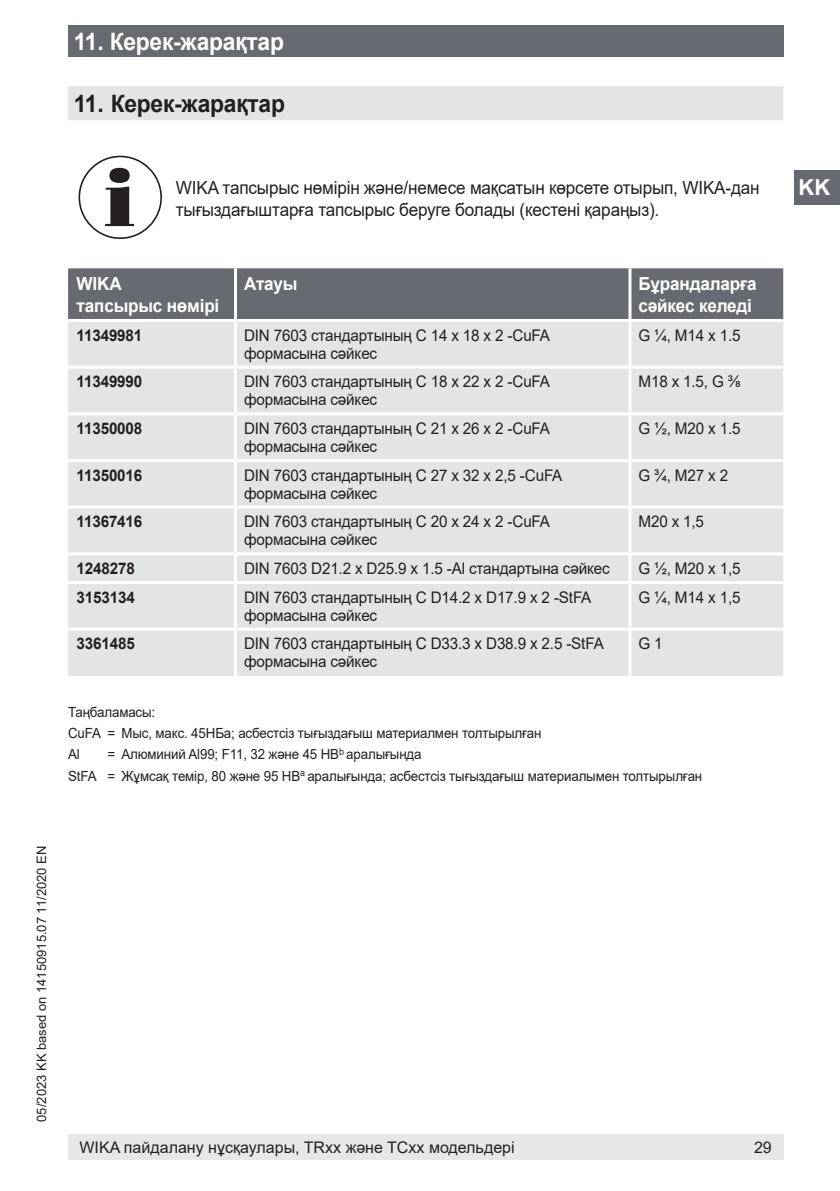
<style>
.page{position:relative;width:840px;height:1191px;background:#fff}
.page>*{position:absolute;margin:0;border:0;box-sizing:border-box;transform-origin:0 0}
.t1{font:700 24px "Arial";letter-spacing:-.01em;color:#fff;scale:.95 1}
.t2{font:700 24px "Arial";letter-spacing:-.01em;color:#231f20;scale:.95 1}
.t3{font:700 22px "Arial";color:#fff}
.t4{font:18px/22px "Arial";letter-spacing:-.01em;color:#231f20;scale:.95 1}
.t5{font:700 18px/22px "Arial";letter-spacing:-.01em;color:#fff;scale:.95 1}
.t6{font:16px/18px "Arial";letter-spacing:-.01em;color:#231f20;scale:.95 1}
.t7{font:700 16px "Arial";letter-spacing:-.01em;color:#231f20;scale:.95 1}
.t8{font:16px "Arial";letter-spacing:-.01em;color:#231f20}
.t9{font:14px/21.2px "Arial";letter-spacing:-.01em;color:#231f20;scale:.95 1}
.t10{font:13px "Arial";color:#231f20}
</style>
<div class="page">
<div style="left:68px;top:26px;width:714px;height:31px;background:#676a71"></div>
<div style="left:794px;top:170px;width:45px;height:34px;background:#676a71"></div>
<div style="left:68px;top:1134px;width:714px;height:25px;background:#e6e7e9"></div>
<div style="left:68px;top:86px;width:714px;height:34px;background:#e2e4e5"></div>
<div style="left:68px;top:268px;width:714px;height:51px;background:#676a71"></div>
<div style="left:68px;top:322px;width:714px;height:354px;background:#e2e4e5"></div>
<hr style="left:234px;top:268px;width:3px;height:51px;background:#fff">
<hr style="left:628px;top:268px;width:3px;height:51px;background:#fff">
<hr style="left:234px;top:322px;width:3px;height:44px;background:#fff">
<hr style="left:628px;top:322px;width:3px;height:44px;background:#fff">
<hr style="left:68px;top:366px;width:167px;height:3px;background:#fff">
<hr style="left:235px;top:366px;width:394px;height:3px;background:#fff">
<hr style="left:234px;top:369px;width:3px;height:43px;background:#fff">
<hr style="left:629px;top:366px;width:153px;height:3px;background:#fff">
<hr style="left:628px;top:369px;width:3px;height:43px;background:#fff">
<hr style="left:68px;top:412px;width:167px;height:3px;background:#fff">
<hr style="left:235px;top:412px;width:394px;height:3px;background:#fff">
<hr style="left:234px;top:415px;width:3px;height:44px;background:#fff">
<hr style="left:629px;top:412px;width:153px;height:3px;background:#fff">
<hr style="left:628px;top:415px;width:3px;height:44px;background:#fff">
<hr style="left:68px;top:459px;width:167px;height:3px;background:#fff">
<hr style="left:235px;top:459px;width:394px;height:3px;background:#fff">
<hr style="left:234px;top:462px;width:3px;height:43px;background:#fff">
<hr style="left:629px;top:459px;width:153px;height:3px;background:#fff">
<hr style="left:628px;top:462px;width:3px;height:43px;background:#fff">
<hr style="left:68px;top:505px;width:167px;height:3px;background:#fff">
<hr style="left:235px;top:505px;width:394px;height:3px;background:#fff">
<hr style="left:234px;top:508px;width:3px;height:44px;background:#fff">
<hr style="left:629px;top:505px;width:153px;height:3px;background:#fff">
<hr style="left:628px;top:508px;width:3px;height:44px;background:#fff">
<hr style="left:68px;top:552px;width:167px;height:3px;background:#fff">
<hr style="left:235px;top:552px;width:394px;height:3px;background:#fff">
<hr style="left:234px;top:555px;width:3px;height:26px;background:#fff">
<hr style="left:629px;top:552px;width:153px;height:3px;background:#fff">
<hr style="left:628px;top:555px;width:3px;height:26px;background:#fff">
<hr style="left:68px;top:581px;width:167px;height:3px;background:#fff">
<hr style="left:235px;top:581px;width:394px;height:3px;background:#fff">
<hr style="left:234px;top:584px;width:3px;height:43px;background:#fff">
<hr style="left:629px;top:581px;width:153px;height:3px;background:#fff">
<hr style="left:628px;top:584px;width:3px;height:43px;background:#fff">
<hr style="left:68px;top:627px;width:167px;height:3px;background:#fff">
<hr style="left:235px;top:627px;width:394px;height:3px;background:#fff">
<hr style="left:234px;top:630px;width:3px;height:46px;background:#fff">
<hr style="left:629px;top:627px;width:153px;height:3px;background:#fff">
<hr style="left:628px;top:630px;width:3px;height:46px;background:#fff">
<svg style="left:105px;top:168px;width:29px;height:58px"></svg>
<div style="left:78px;top:156px;width:84px;height:83px;border:2px solid #231f20;border-radius:50%"></div>
<h1 class="t1" style="left:74px;top:24px;width:223px">11. Керек-жарақтар</h1>
<h1 class="t2" style="left:74px;top:86px;width:224px">11. Керек-жарақтар</h1>
<p class="t4" style="left:176px;top:176px;width:615px">WIKA тапсырыс нөмірін және/немесе мақсатын көрсете отырып, WIKA-дан тығыздағыштарға тапсырыс беруге болады (кестені қараңыз).</p>
<p class="t5" style="left:77px;top:273px;width:152px">WIKA<br>тапсырыс нөмірі</p>
<p class="t5" style="left:244px;top:273px;width:58px">Атауы</p>
<p class="t5" style="left:638px;top:273px;width:126px">Бұрандаларға сәйкес келеді</p>
<p class="t7" style="left:77px;top:324px;width:71px">11349981</p>
<p class="t6" style="left:244px;top:326px;width:323px">DIN 7603 стандартының C 14 x 18 x 2 -CuFA формасына сәйкес</p>
<p class="t6" style="left:638px;top:326px;width:109px">G ¼, M14 x 1.5</p>
<p class="t7" style="left:77px;top:370px;width:71px">11349990</p>
<p class="t6" style="left:244px;top:372px;width:323px">DIN 7603 стандартының C 18 x 22 x 2 -CuFA формасына сәйкес</p>
<p class="t6" style="left:638px;top:372px;width:109px">M18 x 1.5, G ⅜</p>
<p class="t7" style="left:77px;top:417px;width:71px">11350008</p>
<p class="t6" style="left:244px;top:419px;width:323px">DIN 7603 стандартының C 21 x 26 x 2 -CuFA формасына сәйкес</p>
<p class="t6" style="left:638px;top:419px;width:109px">G ½, M20 x 1.5</p>
<p class="t7" style="left:77px;top:464px;width:71px">11350016</p>
<p class="t6" style="left:244px;top:466px;width:336px">DIN 7603 стандартының C 27 x 32 x 2,5 -CuFA формасына сәйкес</p>
<p class="t6" style="left:638px;top:466px;width:96px">G ¾, M27 x 2</p>
<p class="t7" style="left:77px;top:510px;width:71px">11367416</p>
<p class="t6" style="left:244px;top:512px;width:323px">DIN 7603 стандартының C 20 x 24 x 2 -CuFA формасына сәйкес</p>
<p class="t6" style="left:638px;top:512px;width:70px">M20 x 1,5</p>
<p class="t7" style="left:77px;top:557px;width:63px">1248278</p>
<p class="t6" style="left:244px;top:559px;width:386px">DIN 7603 D21.2 x D25.9 x 1.5 -Al стандартына сәйкес</p>
<p class="t6" style="left:638px;top:559px;width:109px">G ½, M20 x 1,5</p>
<p class="t7" style="left:77px;top:586px;width:63px">3153134</p>
<p class="t6" style="left:244px;top:588px;width:367px">DIN 7603 стандартының C D14.2 x D17.9 x 2 -StFA формасына сәйкес</p>
<p class="t6" style="left:638px;top:588px;width:109px">G ¼, M14 x 1,5</p>
<p class="t7" style="left:77px;top:632px;width:63px">3361485</p>
<p class="t6" style="left:244px;top:634px;width:380px">DIN 7603 стандартының C D33.3 x D38.9 x 2.5 -StFA формасына сәйкес</p>
<p class="t6" style="left:638px;top:634px;width:27px">G 1</p>
<p class="t9" style="left:68px;top:701px;width:499px">Таңбаламасы:<br>CuFA = Мыс, макс. 45НБа; асбестсіз тығыздағыш материалмен толтырылған<br>Al</p>
<p class="t9" style="left:68px;top:743px;width:668px;text-indent:39px">= Алюминий Al99; F11, 32 және 45 HB<sup>b</sup> аралығында<br>StFA = Жұмсақ темір, 80 және 95 HB<sup>a</sup> аралығында; асбестсіз тығыздағыш материалымен толтырылған</p>
<p class="t10" style="left:33px;top:1121px;width:277px;rotate:-90deg">05/2023 KK based on 14150915.07 11/2020 EN</p>
<p class="t8" style="left:79px;top:1136px;width:436px">WIKA пайдалану нұсқаулары, TRxx және TCxx модельдері</p>
<p class="t8" style="left:753px;top:1136px;width:19px">29</p>
<h2 class="t3" style="left:798px;top:172px;width:33px">KK</h2>
</div>
